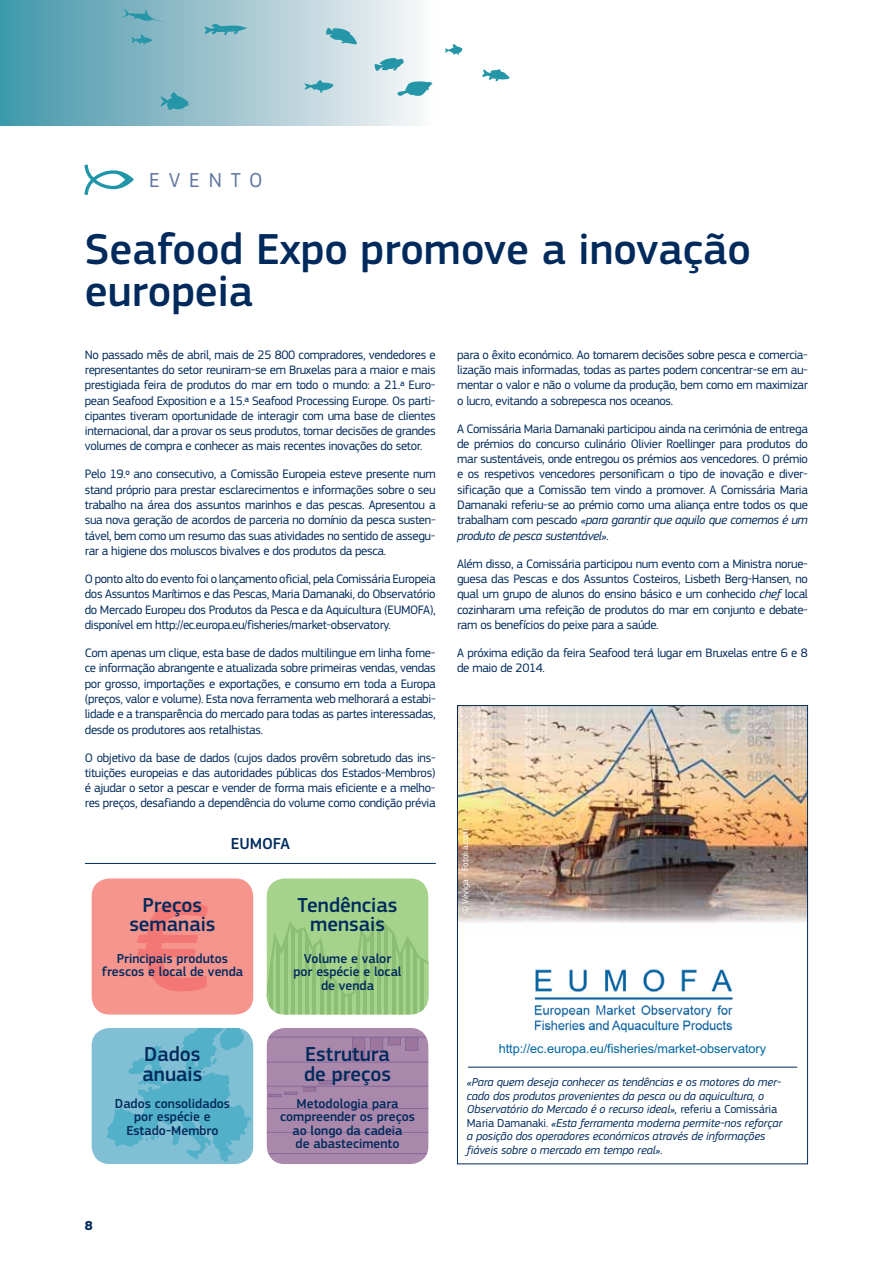
<style>
.page{position:relative;width:893px;height:1263px;background:#fff}
.page>*{position:absolute;margin:0;border:0;box-sizing:border-box;transform-origin:0 0}
.t1{font:500 45px/42px "EC Square Sans Pro";color:#002a5c}
.t2{font:500 21px/19.5px "EC Square Sans Pro";color:#002a5c;text-align:center}
.t3{font:21px "EC Square Sans Pro";letter-spacing:.42em;color:#61769f}
.t4{font:500 16.5px "EC Square Sans Pro";letter-spacing:-.005em;color:#002a5c}
.t5{font:500 13.5px/13.5px "EC Square Sans Pro";color:#002a5c;text-align:center}
.t6{font:700 13.5px "EC Square Sans Pro";color:#002a5c}
.t7{font:12.75px/15.3px "EC Square Sans Pro";letter-spacing:-.025em;color:#002a5c;text-align:justify}
.t8{font:12.75px "Arial";letter-spacing:-.005em;color:#0066a2}
.t9{font:italic 12px/13.5px "EC Square Sans Pro";letter-spacing:-.01em;color:#002a5c}
.t10{font:9px "EC Square Sans Pro";color:#fff}
.s1{font-style:italic}
.s2{font-style:normal}
</style>
<div class="page">
<div style="left:92px;top:878px;width:161px;height:136px;background:#f6948e;border-radius:18px"></div>
<svg style="left:137px;top:902px;width:71px;height:89px"></svg>
<div style="left:92px;top:1028px;width:161px;height:136px;background:#81c0d4;border-radius:18px"></div>
<svg style="left:107px;top:1028px;width:144px;height:134px"></svg>
<div style="left:267px;top:1028px;width:161px;height:136px;background:#aa88ab;border-radius:18px"></div>
<hr style="left:267px;top:1037px;width:161px;height:1px;background:#876999">
<hr style="left:267px;top:1062px;width:161px;height:1px;background:#876999">
<hr style="left:267px;top:1086px;width:161px;height:1px;background:#876999">
<hr style="left:267px;top:1108px;width:161px;height:1px;background:#876999">
<hr style="left:267px;top:1132px;width:161px;height:1px;background:#876999">
<hr style="left:267px;top:1153px;width:161px;height:1px;background:#876999">
<div style="left:406px;top:1037px;width:12px;height:13px;background:#9d769e"></div>
<div style="left:405px;top:1037px;width:13px;height:13px;border:1px solid #876999"></div>
<div style="left:388px;top:1037px;width:12px;height:8px;background:#9d769e"></div>
<div style="left:388px;top:1037px;width:13px;height:8px;border:1px solid #876999"></div>
<div style="left:370px;top:1037px;width:13px;height:14px;background:#9d769e"></div>
<div style="left:370px;top:1037px;width:13px;height:14px;border:1px solid #876999"></div>
<div style="left:353px;top:1037px;width:12px;height:23px;background:#9d769e"></div>
<div style="left:352px;top:1037px;width:13px;height:23px;border:1px solid #876999"></div>
<div style="left:336px;top:1075px;width:13px;height:4px;border:1px solid #876999"></div>
<div style="left:319px;top:1080px;width:12px;height:4px;border:1px solid #876999"></div>
<div style="left:303px;top:1087px;width:13px;height:4px;border:1px solid #876999"></div>
<svg style="left:269px;top:1092px;width:28px;height:5px"></svg>
<div style="left:267px;top:878px;width:161px;height:136px;background:#a5d38c;border-radius:18px"></div>
<hr style="left:428px;top:925px;width:1px;height:89px;background:#8dbe75">
<svg style="left:267px;top:919px;width:161px;height:95px"></svg>
<img style="left:459px;top:707px;width:347px;height:216px">
<img style="left:534px;top:969px;width:199px;height:64px">
<div style="left:0;top:0;width:436px;height:126px;background:linear-gradient(to right,#4195a8,#fbf6f8)"></div>
<svg style="left:304px;top:80px;width:29px;height:13px"></svg>
<svg style="left:131px;top:34px;width:21px;height:11px"></svg>
<svg style="left:482px;top:69px;width:27px;height:12px"></svg>
<svg style="left:204px;top:24px;width:43px;height:12px"></svg>
<svg style="left:160px;top:92px;width:29px;height:18px"></svg>
<svg style="left:445px;top:44px;width:17px;height:11px"></svg>
<svg style="left:375px;top:58px;width:29px;height:13px"></svg>
<svg style="left:326px;top:28px;width:31px;height:16px"></svg>
<svg style="left:397px;top:81px;width:35px;height:15px"></svg>
<svg style="left:121px;top:9px;width:45px;height:14px"></svg>
<svg style="left:85px;top:165px;width:49px;height:30px"></svg>
<div style="left:457px;top:705px;width:351px;height:459px;border:1px solid #002a5c"></div>
<hr style="left:85px;top:863px;width:351px;height:1px;background:#002a5c">
<hr style="left:468px;top:1067px;width:329px;height:1px;background:#002a5c">
<h2 class="t3" style="left:149px;top:172px;width:115px">EVENTO</h2>
<h1 class="t1" style="left:85px;top:233px;width:667px">Seafood Expo promove a inovação europeia</h1>
<p class="t7" style="left:85px;top:348px;width:352px">No passado mês de abril, mais de 25 800 compradores, vendedores e representantes do setor reuniram-se em Bruxelas para a maior e mais prestigiada feira de produtos do mar em todo o mundo: a 21.ª Euro&shy;pean Seafood Exposition e a 15.ª Seafood Processing Europe. Os parti&shy;cipantes tiveram oportunidade de interagir com uma base de clientes internacional, dar a provar os seus produtos, tomar decisões de grandes volumes de compra e conhecer as mais recentes inovações do setor.</p>
<p class="t7" style="left:85px;top:468px;width:352px">Pelo 19.º ano consecutivo, a Comissão Europeia esteve presente num stand próprio para prestar esclarecimentos e informações sobre o seu trabalho na área dos assuntos marinhos e das pescas. Apresentou a sua nova geração de acordos de parceria no domínio da pesca susten&shy;tável, bem como um resumo das suas atividades no sentido de assegu&shy;rar a higiene dos moluscos bivalves e dos produtos da pesca.</p>
<p class="t7" style="left:85px;top:572px;width:352px">O ponto alto do evento foi o lançamento oficial, pela Comissária Europeia dos Assuntos Marítimos e das Pescas, Maria Damanaki, do Observatório do Mercado Europeu dos Produtos da Pesca e da Aquicultura (EUMOFA), disponível em http://ec.europa.eu/fisheries/market-observatory.</p>
<p class="t7" style="left:85px;top:646px;width:352px">Com apenas um clique, esta base de dados multilingue em linha forne&shy;ce informação abrangente e atualizada sobre primeiras vendas, vendas por grosso, importações e exportações, e consumo em toda a Europa (preços, valor e volume). Esta nova ferramenta web melhorará a estabi&shy;lidade e a transparência do mercado para todas as partes interessadas, desde os produtores aos retalhistas.</p>
<p class="t7" style="left:85px;top:751px;width:352px">O objetivo da base de dados (cujos dados provêm sobretudo das ins&shy;tituições europeias e das autoridades públicas dos Estados-Membros) é ajudar o setor a pescar e vender de forma mais eficiente e a melho&shy;res preços, desafiando a dependência do volume como condição prévia</p>
<p class="t7" style="left:457px;top:348px;width:352px">para o êxito económico. Ao tomarem decisões sobre pesca e comercia&shy;lização mais informadas, todas as partes podem concentrar-se em au&shy;mentar o valor e não o volume da produção, bem como em maximizar o lucro, evitando a sobrepesca nos oceanos.</p>
<p class="t7" style="left:457px;top:422px;width:352px">A Comissária Maria Damanaki participou ainda na cerimónia de entrega de prémios do concurso culinário Olivier Roellinger para produtos do mar sustentáveis, onde entregou os prémios aos vencedores. O prémio e os respetivos vencedores personificam o tipo de inovação e diver&shy;sificação que a Comissão tem vindo a promover. A Comissária Maria Damanaki referiu-se ao prémio como uma aliança entre todos os que trabalham com pescado <span class="s1">«para garantir que aquilo que comemos é um produto de pesca sustentável».</span></p>
<p class="t7" style="left:457px;top:557px;width:352px">Além disso, a Comissária participou num evento com a Ministra norue&shy;guesa das Pescas e dos Assuntos Costeiros, Lisbeth Berg-Hansen, no qual um grupo de alunos do ensino básico e um conhecido <span class="s1">chef</span> local cozinharam uma refeição de produtos do mar em conjunto e debate&shy;ram os benefícios do peixe para a saúde.</p>
<p class="t7" style="left:457px;top:646px;width:352px">A próxima edição da feira Seafood terá lugar em Bruxelas entre 6 e 8 de maio de 2014.</p>
<p class="t4" style="left:231px;top:837px;width:61px">EUMOFA</p>
<p class="t10" style="left:462px;top:913px;width:86px;rotate:-90deg">© Véviga - Fotolia.com</p>
<h2 class="t2" style="left:298px;top:897px;width:101px">Tendências mensais</h2>
<p class="t5" style="left:294px;top:953px;width:109px">Volume e valor por espécie e local de venda</p>
<h2 class="t2" style="left:129px;top:897px;width:88px">Preços semanais</h2>
<p class="t5" style="left:102px;top:953px;width:143px">Principais produtos frescos e local de venda</p>
<h2 class="t2" style="left:143px;top:1047px;width:61px;text-align:left">Dados anuais</h2>
<p class="t5" style="left:115px;top:1098px;width:117px">Dados consolidados por espécie e<br>Estado-Membro</p>
<p class="t6" style="left:85px;top:1220px;width:10px">8</p>
<h2 class="t2" style="left:304px;top:1047px;width:88px;text-align:left">Estrutura de preços</h2>
<p class="t5" style="left:280px;top:1098px;width:136px">Metodologia para compreender os preços ao longo da cadeia<br>de abastecimento</p>
<p class="t8" style="left:499px;top:1041px;width:269px">http://ec.europa.eu/fisheries/market-observatory</p>
<p class="t9" style="left:467px;top:1077px;width:317px">«Para quem deseja conhecer as tendências e os motores do mer&shy;cado dos produtos provenientes da pesca ou da aquicultura, o Observatório do Mercado é o recurso ideal», <span class="s2">referiu a Comissária Maria Damanaki.</span> «Esta ferramenta moderna permite-nos reforçar a posição dos operadores económicos através de informações fiáveis sobre o mercado em tempo real».</p>
</div>
